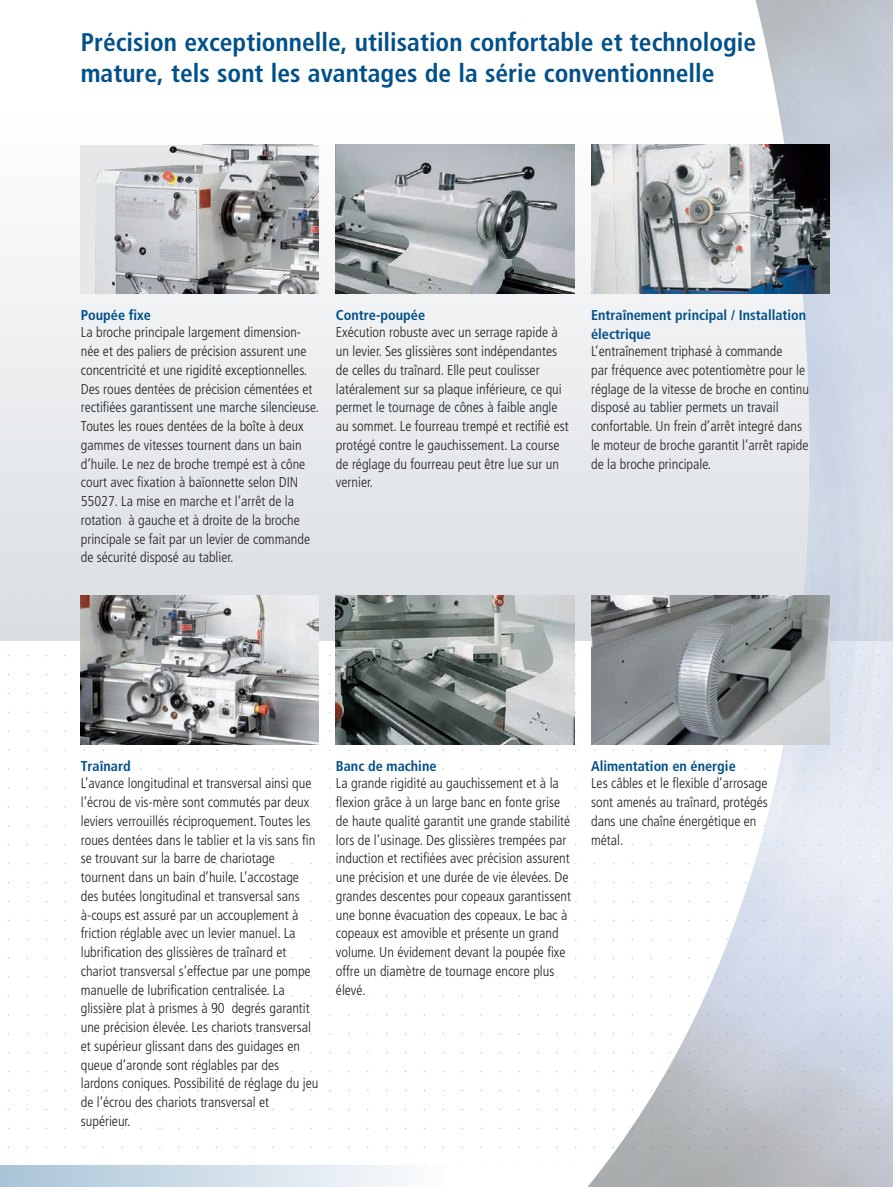
<style>
.page{position:relative;width:893px;height:1187px;background:#fff}
.page>*{position:absolute;margin:0;border:0;box-sizing:border-box;transform-origin:0 0}
.t1{font:700 condensed 25.5px/30.6px "Frutiger";color:#015089}
.t2{font:300 condensed 14.25px/18.8px "Frutiger";color:#231f20}
.t3{font:700 condensed 14.25px/18.8px "Frutiger";color:#015089}
</style>
<div class="page">
<div style="left:0;top:115px;width:893px;height:525px;background:linear-gradient(to bottom,#fcfcfd,#dadde1)"></div>
<img style="left:0;top:115px;width:1px;height:525px">
<img style="left:586px;top:0;width:307px;height:1186px">
<div style="left:0;top:1165px;width:446px;height:21px;background:linear-gradient(to right,#a9c4d7,#fdfdfe)"></div>
<img style="left:336px;top:145px;width:238px;height:148px">
<img style="left:591px;top:145px;width:238px;height:148px">
<img style="left:81px;top:145px;width:238px;height:148px">
<img style="left:81px;top:595px;width:238px;height:149px">
<img style="left:591px;top:595px;width:238px;height:149px">
<img style="left:336px;top:595px;width:238px;height:149px">
<h1 class="t1" style="left:81px;top:27px;width:677px">Précision exceptionnelle, utilisation confortable et technologie mature, tels sont les avantages de la série conventionnelle</h1>
<p class="t3" style="left:81px;top:305px;width:72px">Poupée fixe</p>
<p class="t2" style="left:81px;top:323px;width:240px">La broche principale largement dimension&shy;née et des paliers de précision assurent une concentricité et une rigidité exceptionnelles.<br>Des roues dentées de précision cémentées et rectifiées garantissent une marche silencieuse.<br>Toutes les roues dentées de la boîte à deux gammes de vitesses tournent dans un bain d’huile. Le nez de broche trempé est à cône court avec fixation à baïonnette selon DIN 55027. La mise en marche et l’arrêt de la rotation à gauche et à droite de la broche principale se fait par un levier de commande de sécurité disposé au tablier.</p>
<p class="t3" style="left:336px;top:305px;width:91px">Contre-poupée</p>
<p class="t2" style="left:336px;top:323px;width:234px">Exécution robuste avec un serrage rapide à un levier. Ses glissières sont indépendantes de celles du traînard. Elle peut coulisser latéralement sur sa plaque inférieure, ce qui permet le tournage de cônes à faible angle au sommet. Le fourreau trempé et rectifié est protégé contre le gauchissement. La course de réglage du fourreau peut être lue sur un vernier.</p>
<p class="t3" style="left:591px;top:306px;width:217px">Entraînement principal / Installation électrique</p>
<p class="t2" style="left:591px;top:342px;width:219px">L’entraînement triphasé à commande<br>par fréquence avec potentiomètre pour le réglage de la vitesse de broche en continu disposé au tablier permets un travail confortable. Un frein d’arrêt integré dans le moteur de broche garantit l’arrêt rapide de la broche principale.</p>
<p class="t3" style="left:81px;top:756px;width:51px">Traînard</p>
<p class="t2" style="left:81px;top:774px;width:239px">L’avance longitudinal et transversal ainsi que l’écrou de vis-mère sont commutés par deux leviers verrouillés réciproquement. Toutes les roues dentées dans le tablier et la vis sans fin se trouvant sur la barre de chariotage tournent dans un bain d’huile. L’accostage des butées longitudinal et transversal sans à-coups est assuré par un accouplement à friction réglable avec un levier manuel. La lubrification des glissières de traînard et chariot transversal s’effectue par une pompe manuelle de lubrification centralisée. La glissière plat à prismes à 90 degrés garantit une précision élevée. Les chariots transversal et supérieur glissant dans des guidages en queue d’aronde sont réglables par des lardons coniques. Possibilité de réglage du jeu de l’écrou des chariots transversal et supérieur.</p>
<p class="t3" style="left:336px;top:756px;width:102px">Banc de machine</p>
<p class="t2" style="left:336px;top:774px;width:237px">La grande rigidité au gauchissement et à la flexion grâce à un large banc en fonte grise de haute qualité garantit une grande stabilité lors de l’usinage. Des glissières trempées par induction et rectifiées avec précision assurent une précision et une durée de vie élevées. De grandes descentes pour copeaux garantissent une bonne évacuation des copeaux. Le bac à copeaux est amovible et présente un grand volume. Un évidement devant la poupée fixe offre un diamètre de tournage encore plus élevé.</p>
<p class="t3" style="left:591px;top:756px;width:146px">Alimentation en énergie</p>
<p class="t2" style="left:591px;top:774px;width:178px">Les câbles et le flexible d’arrosage sont amenés au traînard, protégés dans une chaîne énergétique en métal.</p>
</div>
